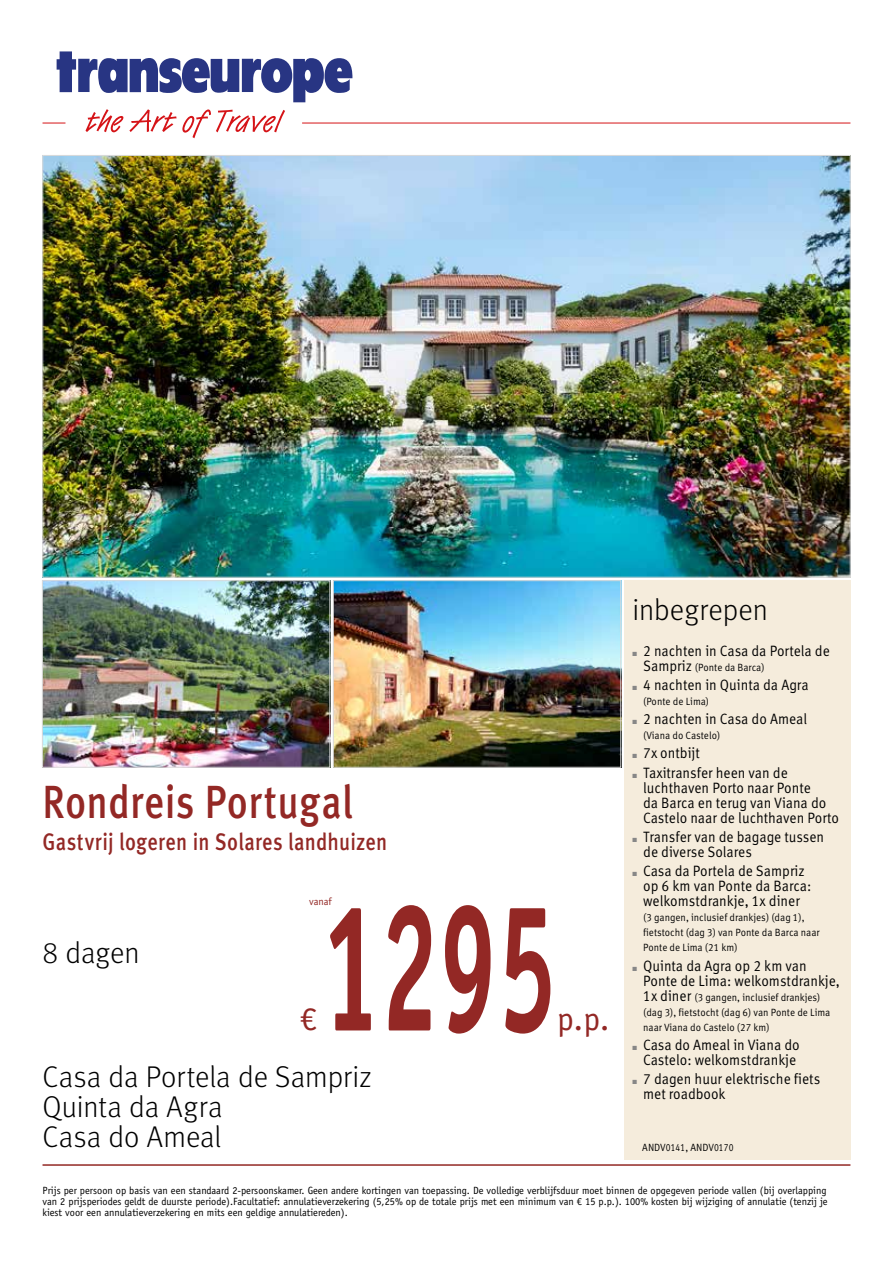
<style>
.page{position:relative;width:893px;height:1263px;background:#fff}
.page>*{position:absolute;margin:0;border:0;box-sizing:border-box;transform-origin:0 0}
.t1{font:700 183px "Officina Sans Std";color:#932825;scale:.58 1}
.t2{font:500 46.5px "Meta Pro";letter-spacing:.005em;color:#932825;scale:.83 1}
.t3{font:33.15px "Officina Sans Std";color:#932825}
.t4{font:300 30px/30px "Meta Pro";color:#000}
.t5{font:500 24px "Meta Pro";letter-spacing:.015em;color:#932825;scale:.83 1}
.t6{font:15px/15px "Meta Correspondence Pro";color:#000;scale:.9 1}
.t7{font:10.5px/11.2px "Officina Sans Std";color:#000}
.t8{font:10.5px/15px "Meta Correspondence Pro";color:#000;scale:.91 1}
.t9{font:10.5px "Officina Sans Std";color:#932825}
.s1{color:#878787}
.s2{font-size:15px}
</style>
<div class="page">
<div style="left:624px;top:580px;width:226px;height:580px;background:#f5ecdc"></div>
<svg style="left:43px;top:123px;width:22px;height:1px"></svg>
<hr style="left:302px;top:123px;width:548px;height:1px;background:#d51317">
<svg style="left:86px;top:109px;width:37px;height:23px"></svg>
<svg style="left:129px;top:109px;width:156px;height:29px"></svg>
<div style="left:227px;top:59px;width:12px;height:33px;background:#283583"></div>
<svg style="left:57px;top:51px;width:179px;height:42px"></svg>
<svg style="left:242px;top:58px;width:111px;height:44px"></svg>
<hr style="left:43px;top:1164px;width:807px;height:2px;background:#932825">
<img style="left:45px;top:157px;width:803px;height:418px">
<img style="left:44px;top:582px;width:284px;height:183px">
<div style="left:42px;top:580px;width:288px;height:187px;border:1px solid #dadada"></div>
<img style="left:335px;top:582px;width:284px;height:183px">
<div style="left:333px;top:580px;width:288px;height:187px;border:1px solid #dadada"></div>
<h3 class="t4" style="left:632px;top:593px;width:137px">inbegrepen</h3>
<p class="t6" style="left:632px;top:642px;width:221px"><span class="s1">■</span> 2 nachten in Casa da Portela de</p>
<p class="t8" style="left:643px;top:659px;width:135px"><span class="s2">Sampriz</span> (Ponte da Barca)</p>
<p class="t6" style="left:632px;top:676px;width:197px"><span class="s1">■</span> 4 nachten in Quinta da Agra</p>
<p class="t8" style="left:643px;top:693px;width:74px">(Ponte de Lima)</p>
<p class="t6" style="left:632px;top:710px;width:196px"><span class="s1">■</span> 2 nachten in Casa do Ameal</p>
<p class="t8" style="left:643px;top:727px;width:86px">(Viana do Castelo)</p>
<p class="t6" style="left:632px;top:745px;width:76px"><span class="s1">■</span> 7x ontbijt</p>
<p class="t6" style="left:643px;top:764px;width:219px;text-indent:-11px"><span class="s1">■</span> Taxitransfer heen van de luchthaven Porto naar Ponte<br>da Barca en terug van Viana do<br>Castelo naar de luchthaven Porto</p>
<p class="t6" style="left:643px;top:828px;width:203px;text-indent:-11px"><span class="s1">■</span> Transfer van de bagage tussen de diverse Solares</p>
<p class="t6" style="left:643px;top:862px;width:188px;text-indent:-11px"><span class="s1">■</span> Casa da Portela de Sampriz op 6 km van Ponte da Barca: welkomstdrankje, 1x diner</p>
<p class="t8" style="left:643px;top:909px;width:195px">(3 gangen, inclusief drankjes) (dag 1), fietstocht (dag 3) van Ponte da Barca naar<br>Ponte de Lima (21 km)</p>
<p class="t6" style="left:643px;top:957px;width:220px;text-indent:-11px"><span class="s1">■</span> Quinta da Agra op 2 km van<br>Ponte de Lima: welkomstdrankje,</p>
<p class="t8" style="left:643px;top:989px;width:207px"><span class="s2">1x diner</span> (3 gangen, inclusief drankjes) (dag 3), fietstocht (dag 6) van Ponte de Lima naar Viana do Castelo (27 km)</p>
<p class="t6" style="left:632px;top:1036px;width:187px;text-align:center"><span class="s1">■</span> Casa do Ameal in Viana do<br>Castelo: welkomstdrankje</p>
<p class="t6" style="left:643px;top:1070px;width:198px;text-indent:-11px"><span class="s1">■</span> 7 dagen huur elektrische fiets met roadbook</p>
<h2 class="t2" style="left:43px;top:766px;width:375px">Rondreis Portugal</h2>
<h3 class="t5" style="left:43px;top:823px;width:417px">Gastvrij logeren in Solares landhuizen</h3>
<p class="t9" style="left:309px;top:895px;width:24px">vanaf</p>
<h1 class="t1" style="left:321px;top:854px;width:408px">1295</h1>
<h3 class="t4" style="left:43px;top:936px;width:99px">8 dagen</h3>
<h3 class="t3" style="left:300px;top:1000px;width:18px">€</h3>
<h3 class="t3" style="left:557px;top:1000px;width:54px">p.p.</h3>
<h3 class="t4" style="left:43px;top:1060px;width:331px">Casa da Portela de Sampriz<br>Quinta da Agra<br>Casa do Ameal</h3>
<p class="t8" style="left:642px;top:1139px;width:102px">ANDV0141, ANDV0170</p>
<p class="t7" style="left:43px;top:1184px;width:787px">Prijs per persoon op basis van een standaard 2-persoonskamer. Geen andere kortingen van toepassing. De volledige verblijfsduur moet binnen de opgegeven periode vallen (bij overlapping van 2 prijsperiodes geldt de duurste periode).Facultatief: annulatieverzekering (5,25% op de totale prijs met een minimum van € 15 p.p.). 100% kosten bij wijziging of annulatie (tenzij je kiest voor een annulatieverzekering en mits een geldige annulatiereden).</p>
</div>
